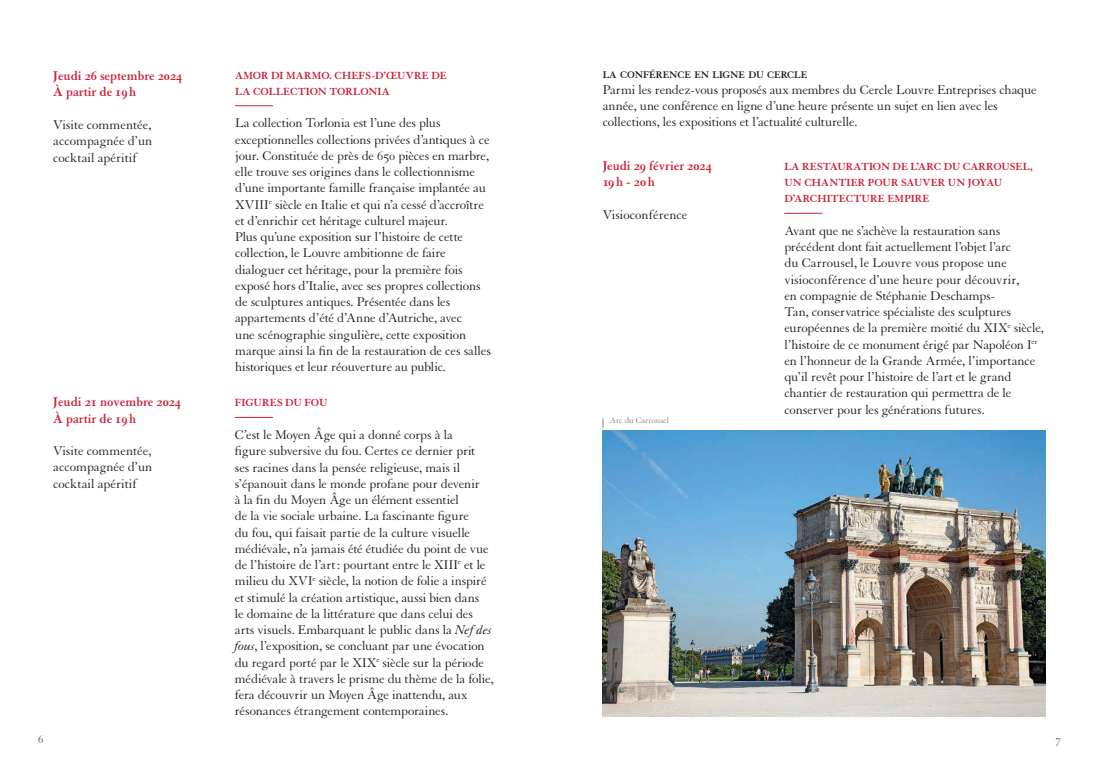
<style>
.page{position:relative;width:1099px;height:780px;background:#fff}
.page>*{position:absolute;margin:0;border:0;box-sizing:border-box;transform-origin:0 0}
.t1{font:13.75px/16.2px "Granjon LT Std";letter-spacing:-.015em;color:#231f20}
.t2{font:700 13.75px/16.2px "Granjon LT Std";color:#cc2239}
.t3{font:11.88px "Granjon LT Std";color:#57585a}
.sous-titre_filet{font:700 11.25px/16.2px "Granjon LT Std";letter-spacing:.005em;color:#cc2239}
.t4{font:700 10.5px "Granjon LT Std";letter-spacing:-.01em;color:#231f20}
.t5{font:8.75px "Granjon LT Std";color:#808285}
.s1{font-style:italic}
</style>
<div class="page">
<hr style="left:235px;top:105px;width:38px;height:1px;background:#cc2239">
<hr style="left:235px;top:417px;width:38px;height:1px;background:#cc2239">
<hr style="left:784px;top:213px;width:38px;height:1px;background:#cc2239">
<img style="left:602px;top:431px;width:443px;height:285px">
<p class="t2" style="left:53px;top:68px;width:131px">Jeudi 26 septembre 2024</p>
<p class="t2" style="left:53px;top:84px;width:85px">À partir de 19h</p>
<p class="t1" style="left:53px;top:117px;width:101px;text-align:justify">Visite commentée, accompagnée d’un cocktail apéritif</p>
<p class="t2" style="left:53px;top:394px;width:129px">Jeudi 21 novembre 2024<br>À partir de 19h</p>
<p class="t1" style="left:53px;top:443px;width:101px;text-align:justify">Visite commentée, accompagnée d’un cocktail apéritif</p>
<p class="sous-titre_filet" style="left:235px;top:67px;width:213px">AMOR DI MARMO. CHEFS-D’ŒUVRE DE<br>LA COLLECTION TORLONIA</p>
<p class="t1" style="left:235px;top:115px;width:256px">La collection Torlonia est l’une des plus exceptionnelles collections privées d’antiques à ce jour. Constituée de près de 650 pièces en marbre, elle trouve ses origines dans le collectionnisme d’une importante famille française implantée au XVIII<sup>e</sup> siècle en Italie et qui n’a cessé d’accroître et d’enrichir cet héritage culturel majeur.</p>
<p class="t1" style="left:235px;top:229px;width:257px">Plus qu’une exposition sur l’histoire de cette collection, le Louvre ambitionne de faire dialoguer cet héritage, pour la première fois exposé hors d’Italie, avec ses propres collections de sculptures antiques. Présentée dans les appartements d’été d’Anne d’Autriche, avec<br>une scénographie singulière, cette exposition marque ainsi la fin de la restauration de ces salles historiques et leur réouverture au public.</p>
<p class="sous-titre_filet" style="left:235px;top:395px;width:94px">FIGURES DU FOU</p>
<p class="t1" style="left:235px;top:427px;width:260px">C’est le Moyen Âge qui a donné corps à la<br>figure subversive du fou. Certes ce dernier prit<br>ses racines dans la pensée religieuse, mais il s’épanouit dans le monde profane pour devenir<br>à la fin du Moyen Âge un élément essentiel<br>de la vie sociale urbaine. La fascinante figure<br>du fou, qui faisait partie de la culture visuelle médiévale, n’a jamais été étudiée du point de vue de l’histoire de l’art: pourtant entre le XIII<sup>e</sup> et le milieu du XVI<sup>e</sup> siècle, la notion de folie a inspiré et stimulé la création artistique, aussi bien dans<br>le domaine de la littérature que dans celui des arts visuels. Embarquant le public dans la <span class="s1">Nef des fous</span>, l’exposition, se concluant par une évocation du regard porté par le XIX<sup>e</sup> siècle sur la période médiévale à travers le prisme du thème de la folie, fera découvrir un Moyen Âge inattendu, aux résonances étrangement contemporaines.</p>
<p class="t4" style="left:602px;top:69px;width:206px">LA CONFÉRENCE EN LIGNE DU CERCLE</p>
<p class="t1" style="left:602px;top:81px;width:435px">Parmi les rendez-vous proposés aux membres du Cercle Louvre Entreprises chaque année, une conférence en ligne d’une heure présente un sujet en lien avec les collections, les expositions et l’actualité culturelle.</p>
<p class="t2" style="left:602px;top:157px;width:111px">Jeudi 29 février 2024</p>
<p class="t2" style="left:602px;top:173px;width:54px">19h - 20h</p>
<p class="t1" style="left:602px;top:206px;width:86px">Visioconférence</p>
<p class="t5" style="left:609px;top:416px;width:61px">Arc du Carrousel</p>
<p class="sous-titre_filet" style="left:784px;top:158px;width:250px">LA RESTAURATION DE L’ARC DU CARROUSEL,<br>UN CHANTIER POUR SAUVER UN JOYAU<br>D’ARCHITECTURE EMPIRE</p>
<p class="t1" style="left:784px;top:223px;width:261px">Avant que ne s’achève la restauration sans précédent dont fait actuellement l’objet l’arc<br>du Carrousel, le Louvre vous propose une visioconférence d’une heure pour découvrir,<br>en compagnie de Stéphanie Deschamps-<br>Tan, conservatrice spécialiste des sculptures européennes de la première moitié du XIX<sup>e</sup> siècle, l’histoire de ce monument érigé par Napoléon I<sup>er </sup>en l’honneur de la Grande Armée, l’importance qu’il revêt pour l’histoire de l’art et le grand chantier de restauration qui permettra de le conserver pour les générations futures.</p>
<p class="t3" style="left:38px;top:733px;width:7px">6</p>
<p class="t3" style="left:1055px;top:733px;width:7px">7</p>
</div>
